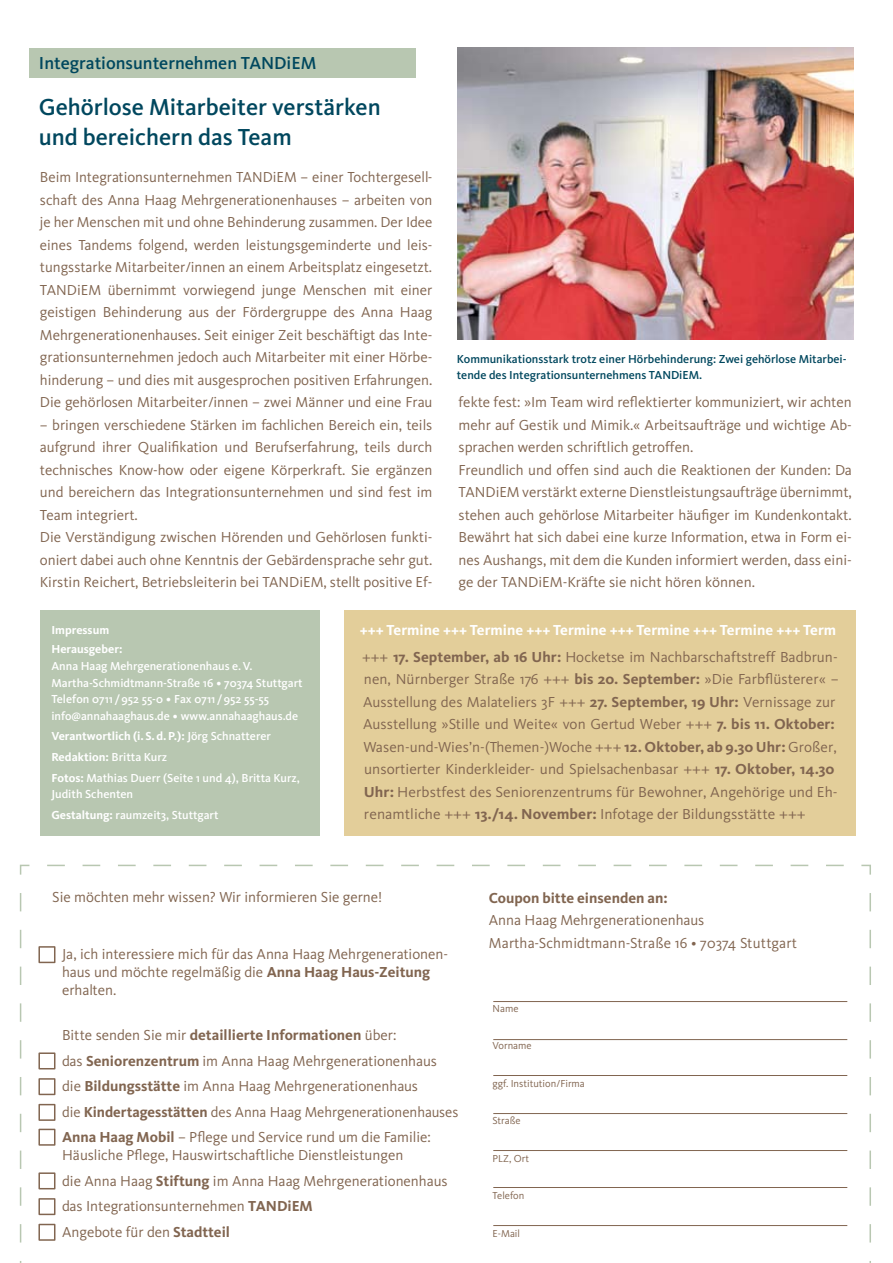
<style>
.page{position:relative;width:893px;height:1263px;background:#fff}
.page>*{position:absolute;margin:0;border:0;box-sizing:border-box;transform-origin:0 0}
.t1{font:500 24px/30px "Kievit";color:#00475e}
.t2{font:500 18px "Kievit";color:#00475e}
.t3{font:15px/22.5px "Kievit";color:#816550}
.t4{font:700 15px "Kievit";letter-spacing:.005em;color:#fff}
.t5{font:700 15px "Kievit";color:#816550}
.t6{font:500 12px/16.5px "Kievit";color:#fff}
.t7{font:500 12px/16.5px "Kievit";color:#00475e}
.t8{font:700 12px/19.5px "Kievit";color:#fff}
.t9{font:10.5px "Kievit";color:#816550}
.s1{font-weight:700}
</style>
<div class="page">
<div style="left:29px;top:48px;width:387px;height:29px;background:#b8c7b1"></div>
<img style="left:457px;top:48px;width:397px;height:292px">
<div style="left:40px;top:610px;width:279px;height:225px;background:#b8c7b1"></div>
<div style="left:344px;top:610px;width:512px;height:225px;background:#e3ce9a"></div>
<svg style="left:19px;top:864px;width:852px;height:399px"></svg>
<div style="left:38px;top:946px;width:17px;height:17px;border:2px solid #816550"></div>
<div style="left:38px;top:1052px;width:17px;height:17px;border:2px solid #816550"></div>
<div style="left:38px;top:1224px;width:17px;height:17px;border:2px solid #816550"></div>
<div style="left:38px;top:1078px;width:17px;height:17px;border:2px solid #816550"></div>
<div style="left:38px;top:1104px;width:17px;height:17px;border:2px solid #816550"></div>
<div style="left:38px;top:1129px;width:17px;height:17px;border:2px solid #816550"></div>
<div style="left:38px;top:1172px;width:17px;height:17px;border:2px solid #816550"></div>
<div style="left:38px;top:1198px;width:17px;height:17px;border:2px solid #816550"></div>
<p class="t2" style="left:39px;top:52px;width:279px">Integrationsunternehmen TANDiEM</p>
<h1 class="t1" style="left:39px;top:92px;width:344px">Gehörlose Mitarbeiter verstärken und bereichern das Team</h1>
<p class="t3" style="left:40px;top:166px;width:394px;text-align:justify">Beim Integrationsunternehmen TANDiEM – einer Tochtergesell&shy;schaft des Anna Haag Mehrgenerationenhauses – arbeiten von je her Menschen mit und ohne Behinderung zusammen. Der Idee eines Tandems folgend, werden leistungsgeminderte und leis&shy;tungsstarke Mitarbeiter/innen an einem Arbeitsplatz eingesetzt.<br>TANDiEM übernimmt vorwiegend junge Menschen mit einer geistigen Behinderung aus der Fördergruppe des Anna Haag Mehrgenerationenhauses. Seit einiger Zeit beschäftigt das Inte&shy;grationsunternehmen jedoch auch Mitarbeiter mit einer Hörbe&shy;hinderung – und dies mit ausgesprochen positiven Erfahrungen.<br>Die gehörlosen Mitarbeiter/innen – zwei Männer und eine Frau</p>
<p class="t3" style="left:40px;top:413px;width:394px">– bringen verschiedene Stärken im fachlichen Bereich ein, teils aufgrund ihrer Qualifikation und Berufserfahrung, teils durch technisches Know-how oder eigene Körperkraft. Sie ergänzen und bereichern das Integrationsunternehmen und sind fest im Team integriert.<br>Die Verständigung zwischen Hörenden und Gehörlosen funkti&shy;oniert dabei auch ohne Kenntnis der Gebärdensprache sehr gut.<br>Kirstin Reichert, Betriebsleiterin bei TANDiEM, stellt positive Ef-</p>
<p class="t7" style="left:457px;top:350px;width:391px">Kommunikationsstark trotz einer Hörbehinderung: Zwei gehörlose Mitarbei&shy;tende des Integrationsunternehmens TANDiEM.</p>
<p class="t3" style="left:459px;top:391px;width:395px">fekte fest: »Im Team wird reflektierter kommuniziert, wir achten mehr auf Gestik und Mimik.« Arbeitsaufträge und wichtige Ab&shy;sprachen werden schriftlich getroffen.<br>Freundlich und offen sind auch die Reaktionen der Kunden: Da TANDiEM verstärkt externe Dienstleistungsaufträge übernimmt, stehen auch gehörlose Mitarbeiter häufiger im Kundenkontakt.<br>Bewährt hat sich dabei eine kurze Information, etwa in Form ei&shy;nes Aushangs, mit dem die Kunden informiert werden, dass eini&shy;ge der TANDiEM-Kräfte sie nicht hören können.</p>
<p class="t8" style="left:51px;top:620px;width:73px">Impressum<br>Herausgeber:</p>
<p class="t6" style="left:51px;top:657px;width:253px">Anna Haag Mehrgenerationenhaus e.V.<br>Martha-Schmidtmann-Straße 16 • 70374 Stuttgart Telefon 0711 / 952 55-0 • Fax 0711 / 952 55-55 info@annahaaghaus.de • www.annahaaghaus.de</p>
<p class="t6" style="left:51px;top:726px;width:250px;line-height:20.7px"><span class="s1">Verantwortlich (i.S.d.P.):</span> Jörg Schnatterer<br><span class="s1">Redaktion:</span> Britta Kurz<br><span class="s1">Fotos:</span> Mathias Duerr (Seite 1 und 4), Britta Kurz,</p>
<p class="t6" style="left:51px;top:784px;width:169px;line-height:20.7px">Judith Schenten<br><span class="s1">Gestaltung:</span> raumzeit3, Stuttgart</p>
<p class="t4" style="left:360px;top:620px;width:478px">+++ Termine +++ Termine +++ Termine +++ Termine +++ Termine +++ Term</p>
<p class="t3" style="left:362px;top:645px;width:478px">+++ <span class="s1">17. September, ab 16 Uhr:</span> Hocketse im Nachbarschaftstreff Badbrun&shy;nen, Nürnberger Straße 176 +++ <span class="s1">bis 20. September:</span> »Die Farbflüsterer« – Ausstellung des Malateliers 3F +++ <span class="s1">27. September, 19 Uhr:</span> Vernissage zur Ausstellung »Stille und Weite« von Gertud Weber +++ <span class="s1">7. bis 11. Oktober:<br></span>Wasen-und-Wies’n-(Themen-)Woche +++ <span class="s1">12. Oktober, ab 9.30 Uhr:</span> Großer, unsortierter Kinderkleider- und Spielsachenbasar +++ <span class="s1">17. Oktober, 14.30<br>Uhr:</span> Herbstfest des Seniorenzentrums für Bewohner, Angehörige und Eh&shy;renamtliche +++ <span class="s1">13./14. November:</span> Infotage der Bildungsstätte +++</p>
<p class="t3" style="left:52px;top:886px;width:332px">Sie möchten mehr wissen? Wir informieren Sie gerne!</p>
<p class="t3" style="left:62px;top:945px;width:388px;line-height:18px">Ja, ich interessiere mich für das Anna Haag Mehrgenerationen&shy;haus und möchte regelmäßig die <span class="s1">Anna Haag Haus-Zeitung </span>erhalten.</p>
<p class="t3" style="left:62px;top:1022px;width:398px;line-height:25.5px">Bitte senden Sie mir <span class="s1">detaillierte Informationen</span> über:<br>das <span class="s1">Seniorenzentrum</span> im Anna Haag Mehrgenerationenhaus die <span class="s1">Bildungsstätte</span> im Anna Haag Mehrgenerationenhaus<br>die <span class="s1">Kindertagesstätten</span> des Anna Haag Mehrgenerationenhauses <span class="s1">Anna Haag Mobil</span> – Pflege und Service rund um die Familie:</p>
<p class="t3" style="left:62px;top:1142px;width:387px;line-height:25.5px">Häusliche Pflege, Hauswirtschaftliche Dienstleistungen<br>die Anna Haag <span class="s1">Stiftung</span> im Anna Haag Mehrgenerationenhaus das Integrationsunternehmen <span class="s1">TANDiEM<br></span>Angebote für den <span class="s1">Stadtteil</span></p>
<p class="t5" style="left:489px;top:888px;width:180px">Coupon bitte einsenden an:</p>
<p class="t3" style="left:489px;top:909px;width:310px">Anna Haag Mehrgenerationenhaus<br>Martha-Schmidtmann-Straße 16 • 70374 Stuttgart</p>
<p class="t9" style="left:493px;top:1002px;width:27px">Name</p>
<p class="t9" style="left:493px;top:1039px;width:41px">Vorname</p>
<p class="t9" style="left:493px;top:1077px;width:94px">ggf. Institution/Firma</p>
<p class="t9" style="left:493px;top:1114px;width:30px">Straße</p>
<p class="t9" style="left:493px;top:1152px;width:38px">PLZ, Ort</p>
<p class="t9" style="left:493px;top:1189px;width:33px">Telefon</p>
<p class="t9" style="left:493px;top:1227px;width:29px">E-Mail</p>
</div>
